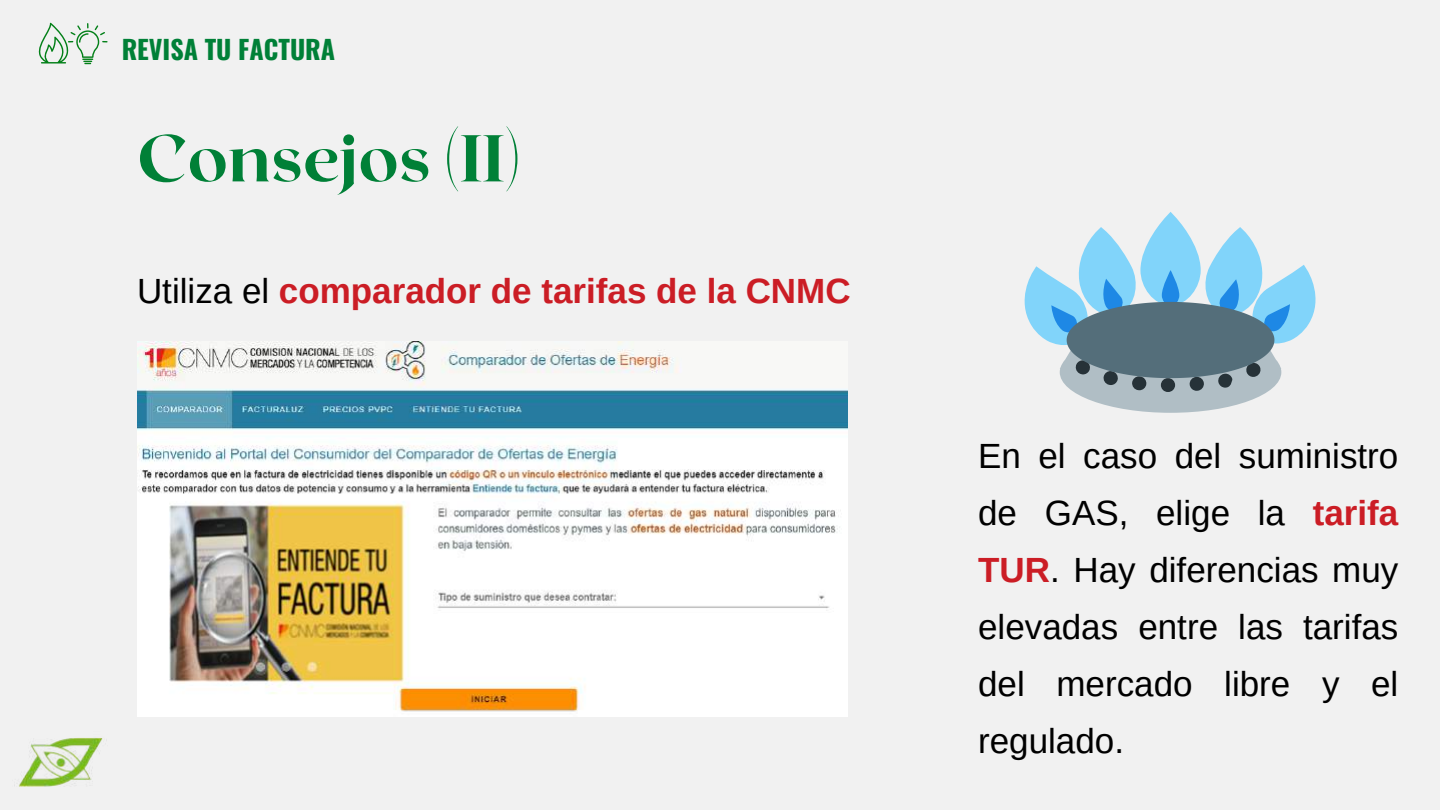
<style>
.page{position:relative;width:1440px;height:810px;background:#f1f1f1}
.page>*{position:absolute;margin:0;border:0;box-sizing:border-box;transform-origin:0 0}
.t1{font:800 66px "Roxborough CF";color:#008037}
.t2{font:35px/57px "Arimo";color:#000;text-align:justify}
.t3{font:700 35px "Arimo";color:#cb1d25}
.t4{font:700 26px "Oswald";color:#008037}
.s1{font-weight:400;color:#000}
.s2{font-weight:700;color:#cb1d25}
</style>
<div class="page">
<img style="left:14px;top:738px;width:89px;height:49px">
<svg style="left:38px;top:23px;width:70px;height:41px"></svg>
<img style="left:137px;top:341px;width:710px;height:375px">
<svg style="left:1024px;top:212px;width:292px;height:201px"></svg>
<p class="t4" style="left:122px;top:29px;width:215px">REVISA TU FACTURA</p>
<h1 class="t1" style="left:137px;top:115px;width:385px">Consejos (II)</h1>
<p class="t3" style="left:137px;top:271px;width:715px"><span class="s1">Utiliza el</span> comparador de tarifas de la CNMC</p>
<p class="t2" style="left:978px;top:428px;width:422px">En el caso del suministro de GAS, elige la <span class="s2">tarifa TUR</span>. Hay diferencias muy elevadas entre las tarifas del mercado libre y el regulado.</p>
</div>
